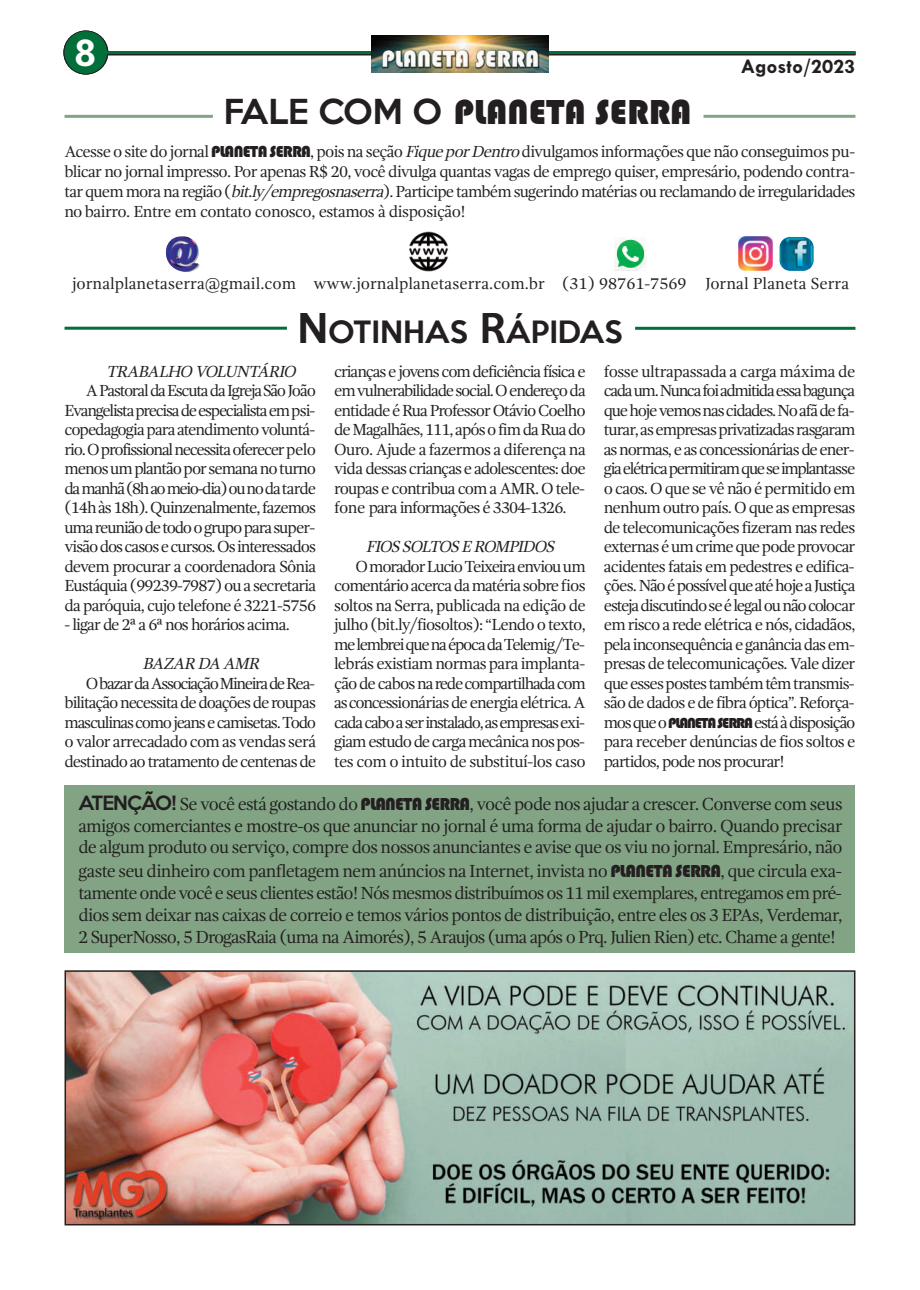
<style>
.page{position:relative;width:920px;height:1290px;background:#fff}
.page>*{position:absolute;margin:0;border:0;box-sizing:border-box;transform-origin:0 0}
.t1{font:700 37.5px "Ebrima";color:#fff}
.t2{font:36px "Bauhaus 93";color:#231f20}
.t3{font:500 28.2px "Keep Calm";color:#231f20}
.t4{font:700 21px "Tw Cen";color:#231f20}
.t5{font:18px/21.8px "Gandhi Serif";letter-spacing:-.05em;color:#231f20;text-align:justify}
.t6{font:16.5px/19.5px "Gandhi Serif";letter-spacing:-.045em;color:#231f20;text-align:justify}
.t7{font:16.5px "Gandhi Serif";color:#231f20}
.t8{font:italic 16.5px "Gandhi Serif";color:#231f20}
.s1{font-family:"Keep Calm";font-weight:500;font-size:31.5px}
.s2{font-family:"Bauhaus 93"}
.s3{font-style:italic}
.s4{font-size:37.5px}
.s5{font-family:"Bauhaus 93";font-size:15px}
.s6{font-family:"Keep Calm";font-weight:500}
</style>
<div class="page">
<img style="left:738px;top:236px;width:34px;height:35px">
<hr style="left:65px;top:115px;width:148px;height:3px;background:#82a484">
<svg style="left:63px;top:31px;width:45px;height:44px"></svg>
<hr style="left:98px;top:52px;width:757px;height:3px;background:#231f20">
<hr style="left:94px;top:51px;width:761px;height:3px;background:#016f3a">
<div style="left:65px;top:31px;width:42px;height:43px;background:#016f3a;border-radius:50%"></div>
<img style="left:372px;top:35px;width:176px;height:38px">
<img style="left:68px;top:973px;width:784px;height:249px">
<div style="left:65px;top:970px;width:790px;height:255px;border:2px solid #231f20"></div>
<img style="left:166px;top:236px;width:34px;height:36px">
<img style="left:780px;top:237px;width:34px;height:34px;border-radius:9px">
<img style="left:614px;top:238px;width:32px;height:32px">
<img style="left:409px;top:231px;width:40px;height:41px">
<hr style="left:703px;top:115px;width:152px;height:3px;background:#82a484">
<div style="left:65px;top:785px;width:790px;height:167px;background:#82a484"></div>
<hr style="left:65px;top:327px;width:222px;height:3px;background:#016f3a">
<hr style="left:635px;top:327px;width:220px;height:3px;background:#016f3a">
<h1 class="t1" style="left:75px;top:31px;width:23px">8</h1>
<h2 class="t2" style="left:224px;top:90px;width:469px"><span class="s1">FALE COM O</span> PLANETA SERRA</h2>
<p class="t4" style="left:741px;top:54px;width:116px">Agosto/2023</p>
<p class="t6" style="left:65px;top:143px;width:792px;line-height:20px">Acesse o site do jornal <span class="s2">PLANETA SERRA</span>, pois na seção <span class="s3">FiqueporDentro</span>divulgamos informações que não conseguimos pu&shy;blicar no jornal impresso. Por apenas R$ 20, você divulga quantas vagas de emprego quiser, empresário, podendo contra&shy;tar quem mora na região (<span class="s3">bit.ly/empregosnaserra</span>). Participe também sugerindo matérias ou reclamando de irregularidades no bairro. Entre em contato conosco, estamos à disposição!</p>
<p class="t7" style="left:72px;top:277px;width:779px">jornalplanetaserra@gmail.com www.jornalplanetaserra.com.br (31) 98761-7569 Jornal Planeta Serra</p>
<h3 class="t3" style="left:297px;top:307px;width:326px"><span class="s4">N</span>OTINHAS <span class="s4">R</span>ÁPIDAS</h3>
<p class="t8" style="left:106px;top:364px;width:194px">TRABALHO VOLUNTÁRIO</p>
<p class="t6" style="left:65px;top:382px;width:253px;text-indent:21px">APastoraldaEscutadaIgrejaSãoJoão Evangelistaprecisadeespecialistaempsi&shy;copedagogia para atendimento voluntá&shy;rio.Oprofissionalnecessitaoferecerpelo menos um plantão por semana no turno damanhã(8haomeio-dia)ounodatarde (14h às 18h). Quinzenalmente, fazemos umareuniãodetodoogrupoparasuper&shy;visãodoscasosecursos.Osinteressados devem procurar a coordenadora Sônia Eustáquia (99239-7987) ou a secretaria da paróquia, cujo telefone é 3221-5756</p>
<p class="t6" style="left:65px;top:616px;width:227px">- ligar de 2ª a 6ª nos horários acima.</p>
<p class="t8" style="left:143px;top:657px;width:122px">BAZAR DA AMR</p>
<p class="t6" style="left:65px;top:675px;width:253px;text-indent:21px">ObazardaAssociaçãoMineiradeRea&shy;bilitação necessita de doações de roupas masculinascomojeansecamisetas.Todo o valor arrecadado com as vendas será destinado ao tratamento de centenas de</p>
<p class="t6" style="left:604px;top:363px;width:253px">fosse ultrapassada a carga máxima de cadaum.Nuncafoiadmitidaessabagunça quehojevemosnascidades.Noafãdefa&shy;turar,as empresasprivatizadasrasgaram as normas, e as concessionárias de ener&shy;giaelétricapermitiramqueseimplantasse o caos. O que se vê não é permitido em nenhum outro país. O que as empresas de telecomunicações fizeram nas redes externas é um crime que pode provocar acidentes fatais em pedestres e edifica&shy;ções. NãoépossívelqueatéhojeaJustiça estejadiscutindoseélegalounãocolocar em risco a rede elétrica e nós, cidadãos, pela inconsequência e ganância das em&shy;presas de telecomunicações. Vale dizer que esses postes também têm transmis&shy;são de dados e de fibra óptica”. Reforça&shy;mosqueo<span class="s5">PLANETASERRA</span> estáàdisposição para receber denúncias de fios soltos e partidos, pode nos procurar!</p>
<p class="t5" style="left:79px;top:794px;width:766px"><span class="s6">ATENÇÃO!</span> Se você está gostando do <span class="s2">PLANETA SERRA</span>, você pode nos ajudar a crescer. Converse com seus amigos comerciantes e mostre-os que anunciar no jornal é uma forma de ajudar o bairro. Quando precisar de algum produto ou serviço, compre dos nossos anunciantes e avise que os viu no jornal. Empresário, não</p>
<p class="t5" style="left:79px;top:862px;width:766px">gaste seu dinheiro com panfletagem nem anúncios na Internet, invista no <span class="s2">PLANETA SERRA</span>, que circula exa&shy;tamente onde você e seus clientes estão! Nós mesmos distribuímos os 11 mil exemplares, entregamos em pré&shy;dios sem deixar nas caixas de correio e temos vários pontos de distribuição, entre eles os 3 EPAs, Verdemar, 2 SuperNosso, 5 DrogasRaia (uma na Aimorés), 5 Araujos (uma após o Prq. Julien Rien) etc. Chame a gente!</p>
<p class="t6" style="left:334px;top:363px;width:253px">crianças e jovens com deficiência física e emvulnerabilidadesocial.Oendereçoda entidade é Rua Professor Otávio Coelho de Magalhães, 111, após o fim da Rua do Ouro. Ajude a fazermos a diferença na vida dessas crianças e adolescentes: doe roupas e contribua com a AMR. O tele&shy;fone para informações é 3304-1326.</p>
<p class="t8" style="left:366px;top:540px;width:193px">FIOS SOLTOS E ROMPIDOS</p>
<p class="t6" style="left:334px;top:558px;width:253px;text-indent:21px">OmoradorLucioTeixeiraenviouum comentário acerca da matéria sobre fios soltos na Serra, publicada na edição de julho (bit.ly/fiosoltos): “Lendo o texto, melembreiquenaépocadaTelemig/Te&shy;lebrás existiam normas para implanta&shy;ção de cabos naredecompartilhadacom asconcessionárias de energia elétrica. A cadacaboaserinstalado,asempresasexi&shy;giam estudo de carga mecânica nos pos&shy;tes com o intuito de substituí-los caso</p>
</div>
